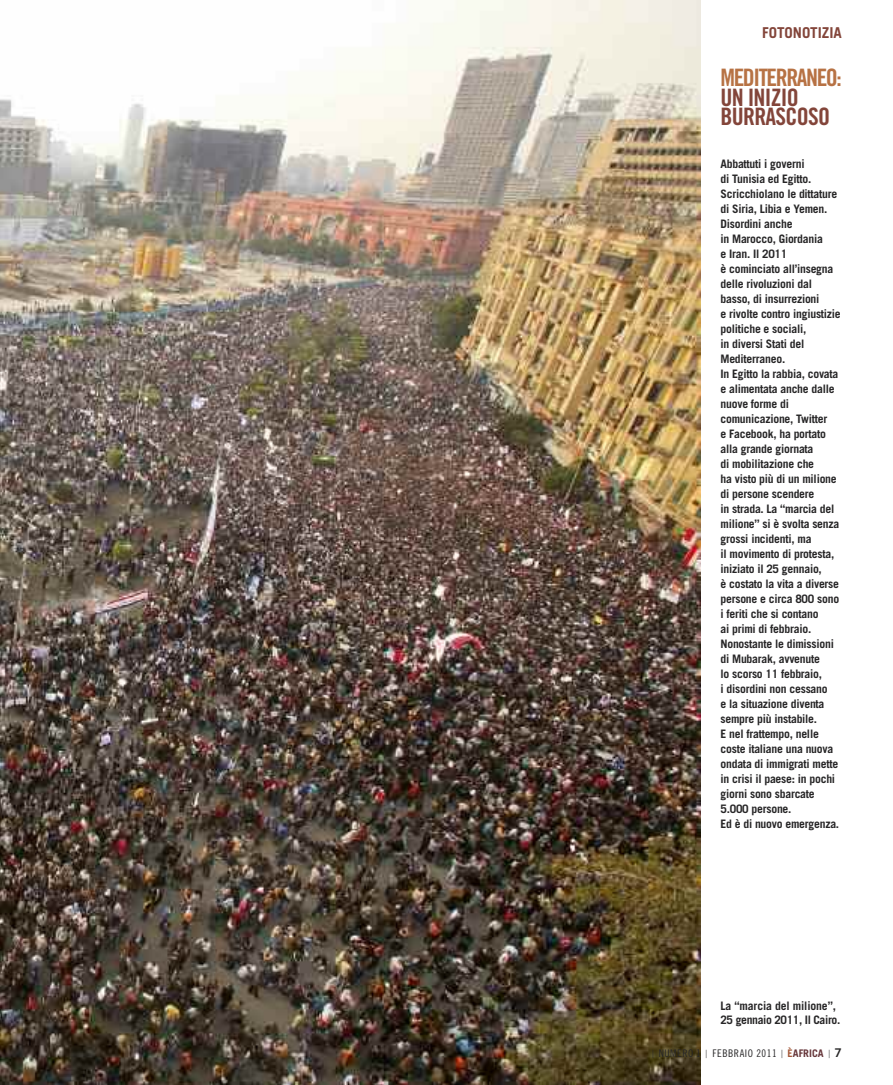
<style>
.page{position:relative;width:893px;height:1085px;background:#fff}
.page>*{position:absolute;margin:0;border:0;box-sizing:border-box;transform-origin:0 0}
.t1{font:24px/19.5px "Trade Gothic Bold Cond Twenty";letter-spacing:-.03em;color:#83453a}
.t2{font:24px "Trade Gothic Bold Cond Twenty";letter-spacing:-.06em;color:#b77244}
.t3{font:700 15px "Trade Gothic";color:#83453a}
.t4{font:700 11.7px/15px "Trade Gothic";letter-spacing:-.02em;color:#272627}
.t5{font:10.5px "Trade Gothic Cond Eighteen";letter-spacing:.05em;color:#272627}
.s1{font-family:"Trade Gothic";font-weight:300;font-size:11.25px}
.s2{font-family:"Trade Gothic";font-weight:700;color:#a35737}
.s3{font-family:"Trade Gothic";font-weight:700;color:#66363a}
.s4{font-family:"Trade Gothic Bold Two";font-size:12px}
</style>
<div class="page">
<img style="left:0;top:0;width:700px;height:1084px">
<p class="t3" style="left:762px;top:27px;width:81px">FOTONOTIZIA</p>
<h1 class="t2" style="left:720px;top:69px;width:123px">MEDITERRANEO:</h1>
<h1 class="t1" style="left:720px;top:89px;width:111px">UN INIZIO<br>BURRASCOSO</h1>
<p class="t4" style="left:720px;top:157px;width:122px">Abbattuti i governi<br>di Tunisia ed Egitto.<br>Scricchiolano le dittature di Siria, Libia e Yemen.<br>Disordini anche<br>in Marocco, Giordania<br>e Iran. Il 2011<br>è cominciato all’insegna delle rivoluzioni dal basso, di insurrezioni<br>e rivolte contro ingiustizie politiche e sociali,<br>in diversi Stati del<br>Mediterraneo.<br>In Egitto la rabbia, covata e alimentata anche dalle nuove forme di comunicazione, Twitter<br>e Facebook, ha portato alla grande giornata<br>di mobilitazione che<br>ha visto più di un milione di persone scendere<br>in strada. La “marcia del milione” si è svolta senza grossi incidenti, ma<br>il movimento di protesta, iniziato il 25 gennaio,<br>è costato la vita a diverse persone e circa 800 sono i feriti che si contano<br>ai primi di febbraio.<br>Nonostante le dimissioni di Mubarak, avvenute<br>lo scorso 11 febbraio,<br>i disordini non cessano<br>e la situazione diventa sempre più instabile.<br>E nel frattempo, nelle coste italiane una nuova ondata di immigrati mette in crisi il paese: in pochi giorni sono sbarcate<br>5.000 persone.<br>Ed è di nuovo emergenza.</p>
<p class="t4" style="left:720px;top:1000px;width:121px;line-height:13.5px">La “marcia del milione”,<br>25 gennaio 2011, Il Cairo.</p>
<p class="t5" style="left:652px;top:1049px;width:191px"><span class="s1">|</span> NUMERO 1 <span class="s1">|</span> FEBBRAIO 2011 <span class="s1">|</span> <span class="s2">È</span><span class="s3">AFRICA</span> <span class="s1">|</span> <span class="s4">7</span></p>
</div>
